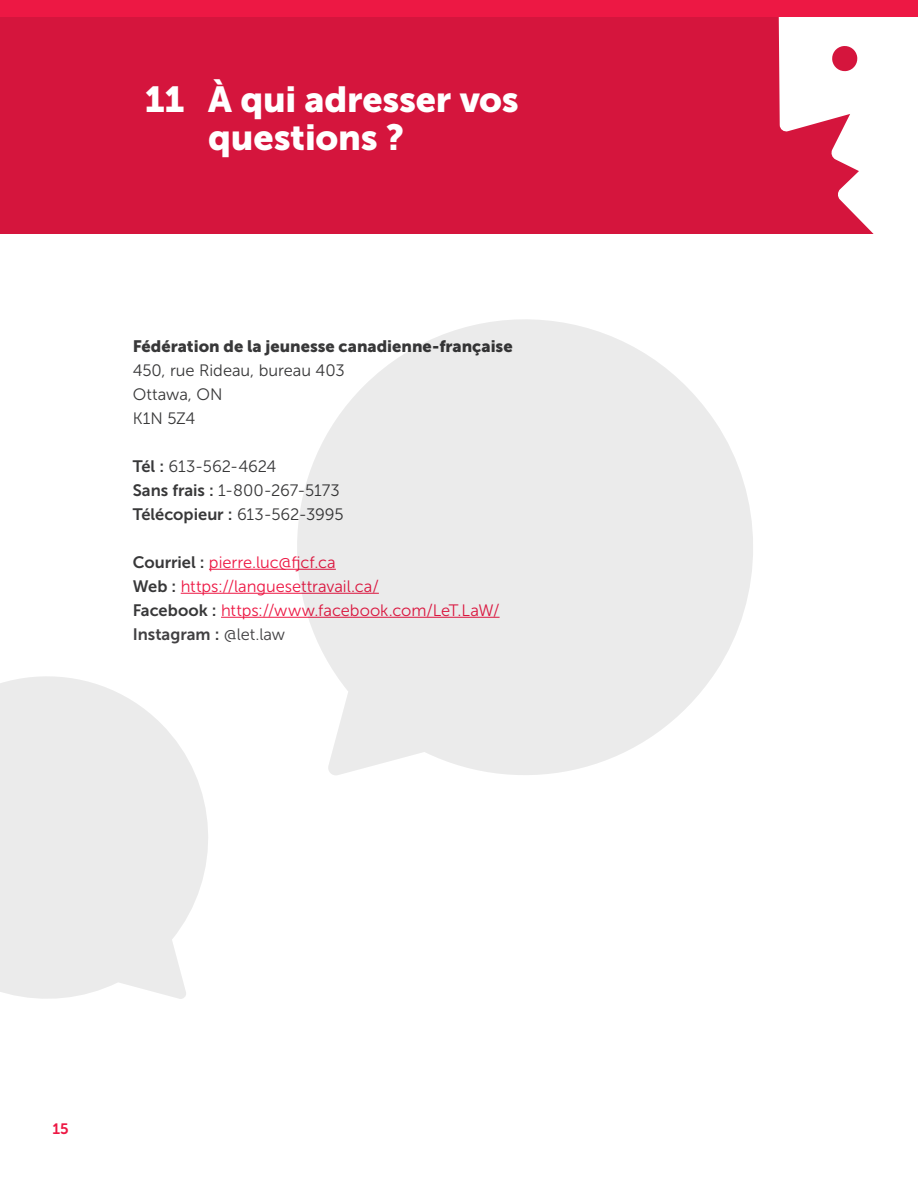
<style>
.page{position:relative;width:918px;height:1188px;background:#fff}
.page>*{position:absolute;margin:0;border:0;box-sizing:border-box;transform-origin:0 0}
.t1{font:36px/37.5px "Museo Sans 900";letter-spacing:-.005em;color:#fff}
.t2{font:16.5px/24px "Museo Sans 300";color:#ed1844}
.t3{font:16.5px/24px "Museo Sans 300";letter-spacing:-.005em;color:#383839}
.t4{font:16.5px "Museo Sans 900";color:#383839}
.t5{font:16.5px "Museo Sans 700";color:#383839}
.t6{font:16.5px "Museo Sans 700";color:#414042}
.t7{font:15px "Museo Sans 700";color:#ed1844}
.s1{font-family:"Museo Sans 700"}
.s2{font-family:"Museo Sans 300"}
.s3{font-family:"Museo Sans 700";color:#383839}
</style>
<div class="page">
<hr style="left:209px;top:569px;width:127px;height:1px;background:#ed1844">
<hr style="left:181px;top:593px;width:198px;height:1px;background:#ed1844">
<hr style="left:221px;top:617px;width:279px;height:1px;background:#ed1844">
<svg style="left:275px;top:319px;width:478px;height:456px;fill:#ebebeb"></svg>
<svg style="left:0;top:676px;width:208px;height:323px;background:#ededed"></svg>
<div style="left:0;top:0;width:918px;height:233px;background:#d5153d"></div>
<svg style="left:779px;top:16px;width:105px;height:218px"></svg>
<div style="left:884px;top:9px;width:34px;height:233px;background:#fff"></div>
<div style="left:0;top:0;width:918px;height:16px;background:#ed1844"></div>
<h1 class="t1" style="left:145px;top:81px;width:41px">11</h1>
<h1 class="t1" style="left:208px;top:81px;width:312px">À qui adresser vos questions ?</h1>
<p class="t4" style="left:133px;top:336px;width:381px">Fédération de la jeunesse canadienne-française</p>
<p class="t3" style="left:133px;top:358px;width:213px">450, rue Rideau, bureau 403<br>Ottawa, ON<br>K1N 5Z4</p>
<p class="t3" style="left:133px;top:454px;width:208px"><span class="s1">Tél :</span> 613-562-4624<br><span class="s1">Sans frais :</span> 1-800-267-5173</p>
<p class="t5" style="left:133px;top:505px;width:212px">Télécopieur : <span class="s2">613-562-3995</span></p>
<p class="t2" style="left:133px;top:550px;width:368px"><span class="s3">Courriel :</span> pierre.luc@fjcf.ca<br><span class="s3">Web :</span> https://languesettravail.ca/<br><span class="s3">Facebook :</span> https://www.facebook.com/LeT.LaW/</p>
<p class="t6" style="left:133px;top:625px;width:154px">Instagram : <span class="s2">@let.law</span></p>
<p class="t7" style="left:52px;top:1120px;width:18px">15</p>
</div>
